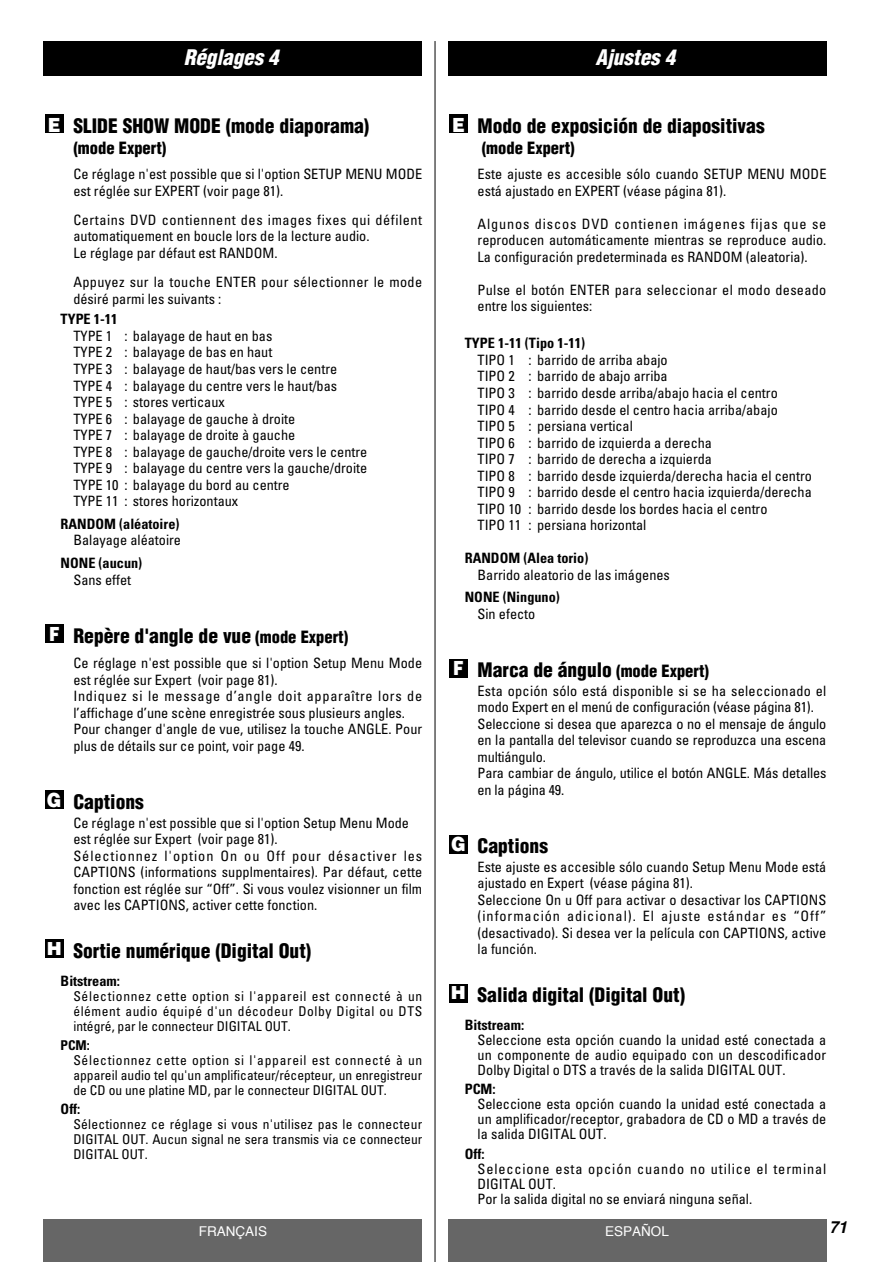
<style>
.page{position:relative;width:893px;height:1262px;background:#fff}
.page>*{position:absolute;margin:0;border:0;box-sizing:border-box;transform-origin:0 0}
.t1{font:italic 900 condensed 21px "Helvetica";color:#fff}
.t2{font:900 condensed 19.5px "Helvetica";color:#000}
.t3{font:900 19.5px "Helvetica";color:#fff;scale:.9 1}
.t4{font:900 19.5px "Helvetica";color:#fff;scale:.8 1}
.t5{font:900 18px "Helvetica";color:#fff}
.t6{font:900 condensed 16.5px "Helvetica";color:#000}
.t7{font:italic 700 16.5px "Helvetica";color:#000}
.t8{font:condensed 14.25px/16.5px "Univers";color:#000}
.t9{font:700 condensed 14.25px "Univers";color:#000}
.t10{font:condensed 14.25px/16.5px "Univers";letter-spacing:.025em;color:#000}
.t11{font:condensed 14.25px/16.5px "Univers";letter-spacing:.02em;color:#000}
.t12{font:condensed 13.5px/15px "Univers";color:#000;text-align:justify}
.t13{font:13.5px "Helvetica";color:#fff}
.t14{font:700 condensed 13.5px "Univers";color:#000}
.s1{font-size:16.5px}
</style>
<div class="page">
<div style="left:44px;top:1219px;width:378px;height:43px;background:#666"></div>
<div style="left:448px;top:1219px;width:378px;height:43px;background:#666"></div>
<div style="left:44px;top:41px;width:378px;height:34px;background:#000"></div>
<div style="left:448px;top:41px;width:378px;height:34px;background:#000"></div>
<hr style="left:434px;top:41px;width:1px;height:1221px;background:#000">
<div style="left:449px;top:984px;width:18px;height:18px;background:#000"></div>
<div style="left:449px;top:835px;width:18px;height:18px;background:#000"></div>
<div style="left:449px;top:659px;width:18px;height:18px;background:#000"></div>
<div style="left:449px;top:115px;width:18px;height:18px;background:#000"></div>
<div style="left:45px;top:939px;width:18px;height:19px;background:#000"></div>
<div style="left:45px;top:790px;width:18px;height:19px;background:#000"></div>
<div style="left:45px;top:625px;width:18px;height:18px;background:#000"></div>
<div style="left:45px;top:115px;width:18px;height:18px;background:#000"></div>
<h1 class="t1" style="left:184px;top:50px;width:97px">Réglages 4</h1>
<h1 class="t1" style="left:595px;top:50px;width:81px">Ajustes 4</h1>
<h2 class="t3" style="left:48px;top:118px;width:16px">E</h2>
<h2 class="t2" style="left:73px;top:118px;width:297px">SLIDE SHOW MODE (mode diaporama)</h2>
<h2 class="t3" style="left:452px;top:118px;width:16px">E</h2>
<p class="t6" style="left:73px;top:142px;width:95px">(mode Expert)</p>
<p class="t8" style="left:73px;top:167px;width:350px">Ce réglage n'est possible que si l'option SETUP MENU MODE est réglée sur EXPERT (voir page 81).</p>
<p class="t8" style="left:73px;top:213px;width:350px">Certains DVD contiennent des images fixes qui défilent automatiquement en boucle lors de la lecture audio.<br>Le réglage par défaut est RANDOM.</p>
<p class="t10" style="left:73px;top:275px;width:350px">Appuyez sur la touche ENTER pour sélectionner le mode désiré parmi les suivants :</p>
<p class="t9" style="left:61px;top:314px;width:58px">TYPE 1-11</p>
<p class="t8" style="left:73px;top:329px;width:295px">TYPE 1 : balayage de haut en bas<br>TYPE 2 : balayage de bas en haut<br>TYPE 3 : balayage de haut/bas vers le centre TYPE 4 : balayage du centre vers le haut/bas TYPE 5 : stores verticaux<br>TYPE 6 : balayage de gauche à droite<br>TYPE 7 : balayage de droite à gauche<br>TYPE 8 : balayage de gauche/droite vers le centre TYPE 9 : balayage du centre vers la gauche/droite TYPE 10 : balayage du bord au centre<br>TYPE 11 : stores horizontaux</p>
<p class="t9" style="left:61px;top:518px;width:120px">RANDOM (aléatoire)</p>
<p class="t8" style="left:73px;top:533px;width:109px">Balayage aléatoire</p>
<p class="t9" style="left:61px;top:558px;width:83px">NONE (aucun)</p>
<p class="t8" style="left:73px;top:573px;width:59px">Sans effet</p>
<h2 class="t2" style="left:477px;top:118px;width:288px">Modo de exposición de diapositivas</h2>
<p class="t6" style="left:481px;top:142px;width:95px">(mode Expert)</p>
<p class="t8" style="left:477px;top:167px;width:350px">Este ajuste es accesible sólo cuando SETUP MENU MODE está ajustado en EXPERT (véase página 81).</p>
<p class="t8" style="left:477px;top:217px;width:350px;text-align:justify">Algunos discos DVD contienen imágenes fijas que se reproducen automáticamente mientras se reproduce audio.<br>La configuración predeterminada es RANDOM (aleatoria).</p>
<p class="t11" style="left:477px;top:283px;width:350px">Pulse el botón ENTER para seleccionar el modo deseado entre los siguientes:</p>
<p class="t9" style="left:465px;top:338px;width:122px">TYPE 1-11 (Tipo 1-11)</p>
<p class="t8" style="left:477px;top:353px;width:336px">TIPO 1 : barrido de arriba abajo<br>TIPO 2 : barrido de abajo arriba<br>TIPO 3 : barrido desde arriba/abajo hacia el centro<br>TIPO 4 : barrido desde el centro hacia arriba/abajo<br>TIPO 5 : persiana vertical<br>TIPO 6 : barrido de izquierda a derecha<br>TIPO 7 : barrido de derecha a izquierda<br>TIPO 8 : barrido desde izquierda/derecha hacia el centro TIPO 9 : barrido desde el centro hacia izquierda/derecha TIPO 10 : barrido desde los bordes hacia el centro<br>TIPO 11 : persiana horizontal</p>
<p class="t9" style="left:465px;top:553px;width:125px">RANDOM (Alea torio)</p>
<p class="t8" style="left:477px;top:567px;width:194px">Barrido aleatorio de las imágenes</p>
<p class="t9" style="left:465px;top:592px;width:97px">NONE (Ninguno)</p>
<p class="t8" style="left:477px;top:607px;width:59px">Sin efecto</p>
<h2 class="t4" style="left:49px;top:627px;width:15px">F</h2>
<h2 class="t2" style="left:73px;top:628px;width:276px">Repère d'angle de vue <span class="s1">(mode Expert)</span></h2>
<p class="t8" style="left:73px;top:656px;width:350px">Ce réglage n'est possible que si l'option Setup Menu Mode est réglée sur Expert (voir page 81).<br>Indiquez si le message d’angle doit apparaître lors de l’affichage d’une scène enregistrée sous plusieurs angles.<br>Pour changer d'angle de vue, utilisez la touche ANGLE. Pour plus de détails sur ce point, voir page 49.</p>
<h2 class="t3" style="left:47px;top:792px;width:18px">G</h2>
<h2 class="t2" style="left:73px;top:794px;width:72px">Captions</h2>
<p class="t8" style="left:73px;top:815px;width:350px">Ce réglage n'est possible que si l'option Setup Menu Mode est réglée sur Expert (voir page 81).<br>Sélectionnez l'option On ou Off pour désactiver les CAPTIONS (informations supplmentaires). Par défaut, cette fonction est réglée sur “Off”. Si vous voulez visionner un film avec les CAPTIONS, activer cette fonction.</p>
<h2 class="t2" style="left:73px;top:943px;width:239px">Sortie numérique (Digital Out)</h2>
<p class="t9" style="left:61px;top:975px;width:61px">Bitstream:</p>
<p class="t12" style="left:73px;top:989px;width:350px">Sélectionnez cette option si l'appareil est connecté à un élément audio équipé d'un décodeur Dolby Digital ou DTS intégré, par le connecteur DIGITAL OUT.</p>
<p class="t14" style="left:61px;top:1040px;width:31px">PCM:</p>
<p class="t12" style="left:73px;top:1054px;width:350px">Sélectionnez cette option si l'appareil est connecté à un appareil audio tel qu'un amplificateur/récepteur, un enregistreur de CD ou une platine MD, par le connecteur DIGITAL OUT.</p>
<p class="t9" style="left:61px;top:1104px;width:21px">Off:</p>
<p class="t12" style="left:73px;top:1118px;width:350px">Sélectionnez ce réglage si vous n'utilisez pas le connecteur DIGITAL OUT. Aucun signal ne sera transmis via ce connecteur DIGITAL OUT.</p>
<p class="t5" style="left:47px;top:941px;width:16px">H</p>
<h2 class="t4" style="left:453px;top:661px;width:15px">F</h2>
<h2 class="t2" style="left:477px;top:662px;width:233px">Marca de ángulo <span class="s1">(mode Expert)</span></h2>
<p class="t8" style="left:477px;top:684px;width:350px">Esta opción sólo está disponible si se ha seleccionado el modo Expert en el menú de configuración (véase página 81).<br>Seleccione si desea que aparezca o no el mensaje de ángulo en la pantalla del televisor cuando se reproduzca una escena multiángulo.<br>Para cambiar de ángulo, utilice el botón ANGLE. Más detalles en la página 49.</p>
<h2 class="t3" style="left:451px;top:837px;width:18px">G</h2>
<h2 class="t2" style="left:477px;top:838px;width:72px">Captions</h2>
<p class="t8" style="left:477px;top:859px;width:350px">Este ajuste es accesible sólo cuando Setup Menu Mode está ajustado en Expert (véase página 81).<br>Seleccione On u Off para activar o desactivar los CAPTIONS (información adicional). El ajuste estándar es “Off” (desactivado). Si desea ver la película con CAPTIONS, active la función.</p>
<h2 class="t2" style="left:477px;top:987px;width:209px">Salida digital (Digital Out)</h2>
<p class="t9" style="left:465px;top:1019px;width:61px">Bitstream:</p>
<p class="t8" style="left:477px;top:1033px;width:350px;line-height:15px;text-align:justify">Seleccione esta opción cuando la unidad esté conectada a un componente de audio equipado con un descodificador Dolby Digital o DTS a través de la salida DIGITAL OUT.</p>
<p class="t9" style="left:465px;top:1084px;width:32px">PCM:</p>
<p class="t8" style="left:477px;top:1098px;width:350px;line-height:15px;text-align:justify">Seleccione esta opción cuando la unidad esté conectada a un amplificador/receptor, grabadora de CD o MD a través de la salida DIGITAL OUT.</p>
<p class="t9" style="left:465px;top:1148px;width:21px">Off:</p>
<p class="t8" style="left:477px;top:1162px;width:350px;line-height:15px">Seleccione esta opción cuando no utilice el terminal<br>DIGITAL OUT.<br>Por la salida digital no se enviará ninguna señal.</p>
<p class="t5" style="left:451px;top:986px;width:16px">H</p>
<p class="t13" style="left:199px;top:1226px;width:70px">FRANÇAIS</p>
<p class="t13" style="left:605px;top:1226px;width:65px">ESPAÑOL</p>
<p class="t7" style="left:829px;top:1220px;width:20px">71</p>
</div>
